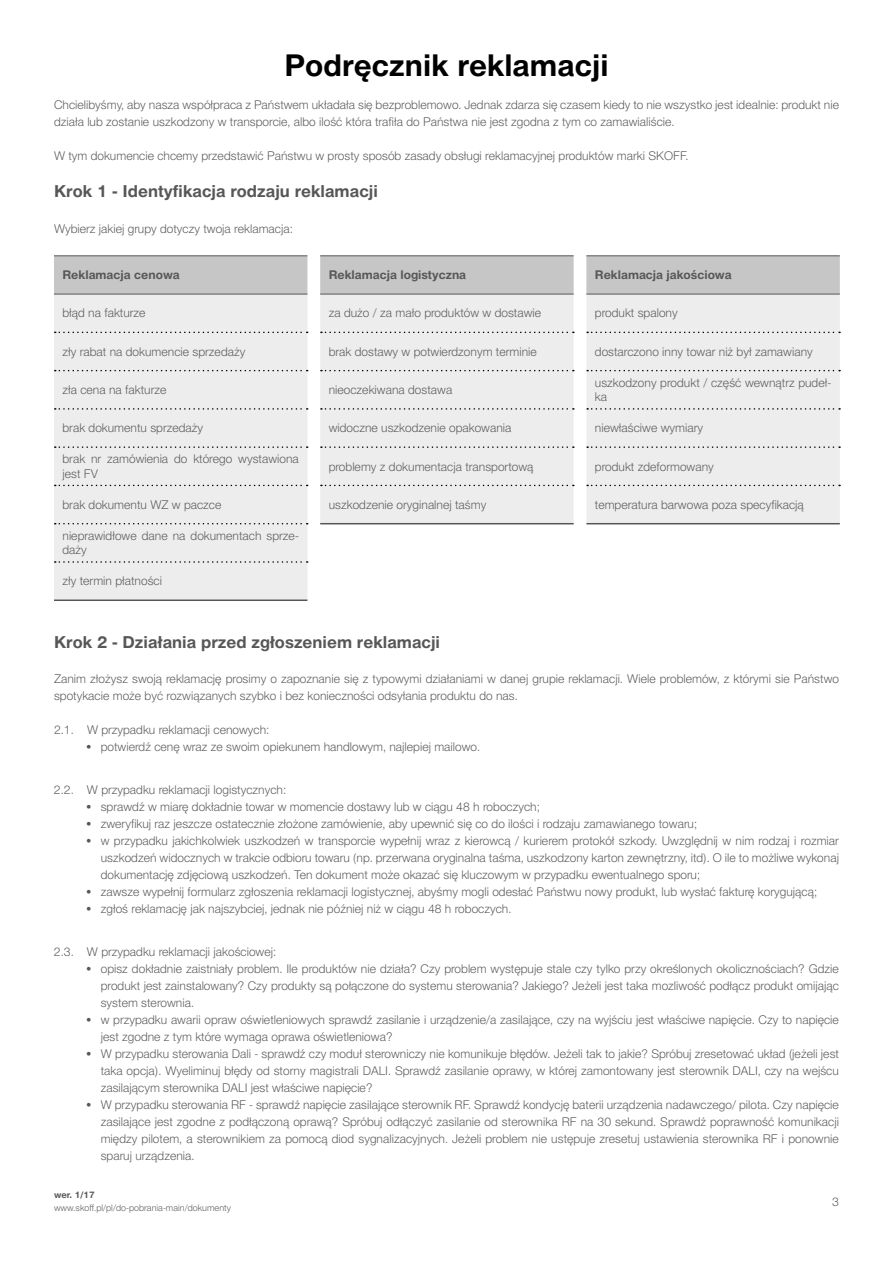
<style>
.page{position:relative;width:893px;height:1263px;background:#fff}
.page>*{position:absolute;margin:0;border:0;box-sizing:border-box;transform-origin:0 0}
.t1{font:700 30px "Switzer CEFN";color:#000}
.t2{font:700 16.5px "Switzer CEFN";color:#575756}
.t3{font:12px/17px "Switzer CEFN Light";color:#575756}
.t4{font:700 12px "Switzer CEFN";color:#575756}
.t5{font:9px "Switzer CEFN Light";color:#575756}
.t6{font:700 9px "Switzer CEFN";color:#575756}
</style>
<div class="page">
<div style="left:54px;top:256px;width:786px;height:38px;background:#c6c6c6"></div>
<svg style="left:54px;top:294px;width:786px;height:306px;fill:#ededed"></svg>
<svg style="left:55px;top:332px;width:253px;height:1px"></svg>
<svg style="left:321px;top:332px;width:253px;height:1px"></svg>
<svg style="left:587px;top:332px;width:253px;height:1px"></svg>
<svg style="left:55px;top:370px;width:253px;height:1px"></svg>
<svg style="left:321px;top:370px;width:253px;height:1px"></svg>
<svg style="left:587px;top:370px;width:253px;height:1px"></svg>
<svg style="left:55px;top:408px;width:253px;height:2px"></svg>
<svg style="left:321px;top:408px;width:253px;height:2px"></svg>
<svg style="left:587px;top:408px;width:253px;height:2px"></svg>
<svg style="left:55px;top:446px;width:253px;height:2px"></svg>
<svg style="left:321px;top:446px;width:253px;height:2px"></svg>
<svg style="left:587px;top:446px;width:253px;height:2px"></svg>
<svg style="left:55px;top:485px;width:253px;height:1px"></svg>
<svg style="left:321px;top:485px;width:253px;height:1px"></svg>
<svg style="left:587px;top:485px;width:253px;height:1px"></svg>
<svg style="left:55px;top:523px;width:253px;height:1px"></svg>
<svg style="left:55px;top:561px;width:253px;height:2px"></svg>
<hr style="left:54px;top:256px;width:253px;height:1px;background:#575756">
<hr style="left:54px;top:294px;width:253px;height:1px;background:#575756">
<hr style="left:320px;top:256px;width:254px;height:1px;background:#575756">
<hr style="left:320px;top:294px;width:254px;height:1px;background:#575756">
<hr style="left:586px;top:256px;width:254px;height:1px;background:#575756">
<hr style="left:586px;top:294px;width:254px;height:1px;background:#575756">
<hr style="left:54px;top:599px;width:253px;height:2px;background:#575756">
<hr style="left:320px;top:523px;width:254px;height:1px;background:#575756">
<hr style="left:586px;top:523px;width:254px;height:1px;background:#575756">
<h1 class="t1" style="left:284px;top:46px;width:326px">Podręcznik reklamacji</h1>
<p class="t3" style="left:54px;top:97px;width:787px">Chcielibyśmy, aby nasza współpraca z Państwem układała się bezproblemowo. Jednak zdarza się czasem kiedy to nie wszystko jest idealnie: produkt nie działa lub zostanie uszkodzony w transporcie, albo ilość która trafiła do Państwa nie jest zgodna z tym co zamawialiście.</p>
<p class="t3" style="left:54px;top:148px;width:636px">W tym dokumencie chcemy przedstawić Państwu w prosty sposób zasady obsługi reklamacyjnej produktów marki SKOFF.</p>
<h2 class="t2" style="left:54px;top:181px;width:325px">Krok 1 - Identyfikacja rodzaju reklamacji</h2>
<p class="t3" style="left:54px;top:220px;width:240px">Wybierz jakiej grupy dotyczy twoja reklamacja:</p>
<p class="t4" style="left:63px;top:268px;width:119px">Reklamacja cenowa</p>
<p class="t4" style="left:329px;top:268px;width:139px">Reklamacja logistyczna</p>
<p class="t4" style="left:595px;top:268px;width:138px">Reklamacja jakościowa</p>
<p class="t3" style="left:63px;top:305px;width:85px">błąd na fakturze</p>
<p class="t3" style="left:329px;top:305px;width:214px">za dużo / za mało produktów w dostawie</p>
<p class="t3" style="left:595px;top:305px;width:84px">produkt spalony</p>
<p class="t3" style="left:63px;top:343px;width:184px">zły rabat na dokumencie sprzedaży</p>
<p class="t3" style="left:329px;top:343px;width:210px">brak dostawy w potwierdzonym terminie</p>
<p class="t3" style="left:595px;top:343px;width:219px">dostarczono inny towar niż był zamawiany</p>
<p class="t3" style="left:63px;top:381px;width:105px">zła cena na fakturze</p>
<p class="t3" style="left:329px;top:381px;width:125px">nieoczekiwana dostawa</p>
<p class="t3" style="left:595px;top:376px;width:238px;line-height:14.4px">uszkodzony produkt / część wewnątrz pudeł&shy;ka</p>
<p class="t3" style="left:63px;top:420px;width:142px">brak dokumentu sprzedaży</p>
<p class="t3" style="left:329px;top:420px;width:184px">widoczne uszkodzenie opakowania</p>
<p class="t3" style="left:595px;top:420px;width:110px">niewłaściwe wymiary</p>
<p class="t3" style="left:63px;top:452px;width:238px;line-height:14.4px">brak nr zamówienia do którego wystawiona jest FV</p>
<p class="t3" style="left:329px;top:458px;width:206px">problemy z dokumentacja transportową</p>
<p class="t3" style="left:595px;top:458px;width:120px">produkt zdeformowany</p>
<p class="t3" style="left:63px;top:496px;width:160px">brak dokumentu WZ w paczce</p>
<p class="t3" style="left:329px;top:496px;width:159px">uszkodzenie oryginalnej taśmy</p>
<p class="t3" style="left:595px;top:496px;width:211px">temperatura barwowa poza specyfikacją</p>
<p class="t3" style="left:63px;top:529px;width:238px;line-height:14.4px">nieprawidłowe dane na dokumentach sprze&shy;daży</p>
<p class="t3" style="left:63px;top:573px;width:101px">zły termin płatności</p>
<h2 class="t2" style="left:54px;top:632px;width:388px">Krok 2 - Działania przed zgłoszeniem reklamacji</h2>
<p class="t3" style="left:54px;top:671px;width:786px">Zanim złożysz swoją reklamację prosimy o zapoznanie się z typowymi działaniami w danej grupie reklamacji. Wiele problemów, z którymi sie Państwo spotykacie może być rozwiązanych szybko i bez konieczności odsyłania produktu do nas.</p>
<p class="t3" style="left:54px;top:722px;width:217px">2.1. W przypadku reklamacji cenowych:</p>
<p class="t3" style="left:86px;top:739px;width:396px">• potwierdź cenę wraz ze swoim opiekunem handlowym, najlepiej mailowo.</p>
<p class="t3" style="left:54px;top:781px;width:234px">2.2. W przypadku reklamacji logistycznych:</p>
<p class="t3" style="left:86px;top:798px;width:455px">• sprawdź w miarę dokładnie towar w momencie dostawy lub w ciągu 48 h roboczych;</p>
<p class="t3" style="left:86px;top:815px;width:613px">• zweryfikuj raz jeszcze ostatecznie złożone zamówienie, aby upewnić się co do ilości i rodzaju zamawianego towaru;</p>
<p class="t3" style="left:101px;top:832px;width:740px;text-align:justify;text-indent:-15px">• w przypadku jakichkolwiek uszkodzeń w transporcie wypełnij wraz z kierowcą / kurierem protokół szkody. Uwzględnij w nim rodzaj i rozmiar uszkodzeń widocznych w trakcie odbioru towaru (np. przerwana oryginalna taśma, uszkodzony karton zewnętrzny, itd). O ile to możliwe wykonaj dokumentację zdjęciową uszkodzeń. Ten dokument może okazać się kluczowym w przypadku ewentualnego sporu;</p>
<p class="t3" style="left:86px;top:883px;width:733px">• zawsze wypełnij formularz zgłoszenia reklamacji logistycznej, abyśmy mogli odesłać Państwu nowy produkt, lub wysłać fakturę korygującą;</p>
<p class="t3" style="left:86px;top:900px;width:427px">• zgłoś reklamację jak najszybciej, jednak nie później niż w ciągu 48 h roboczych.</p>
<p class="t3" style="left:54px;top:943px;width:224px">2.3. W przypadku reklamacji jakościowej:</p>
<p class="t3" style="left:101px;top:960px;width:740px;text-align:justify;text-indent:-15px">• opisz dokładnie zaistniały problem. Ile produktów nie działa? Czy problem występuje stale czy tylko przy określonych okolicznościach? Gdzie produkt jest zainstalowany? Czy produkty są połączone do systemu sterowania? Jakiego? Jeżeli jest taka mozliwość podłącz produkt omijając system sterownia.</p>
<p class="t3" style="left:101px;top:1011px;width:740px;text-indent:-15px">• w przypadku awarii opraw oświetleniowych sprawdź zasilanie i urządzenie/a zasilające, czy na wyjściu jest właściwe napięcie. Czy to napięcie jest zgodne z tym które wymaga oprawa oświetleniowa?</p>
<p class="t3" style="left:101px;top:1045px;width:740px;text-align:justify;text-indent:-15px">• W przypadku sterowania Dali - sprawdź czy moduł sterowniczy nie komunikuje błędów. Jeżeli tak to jakie? Spróbuj zresetować układ (jeżeli jest taka opcja). Wyeliminuj błędy od storny magistrali DALI. Sprawdź zasilanie oprawy, w której zamontowany jest sterownik DALI, czy na wejścu zasilającym sterownika DALI jest właściwe napięcie?</p>
<p class="t3" style="left:101px;top:1096px;width:740px;text-align:justify;text-indent:-15px">• W przypadku sterowania RF - sprawdź napięcie zasilające sterownik RF. Sprawdź kondycję baterii urządzenia nadawczego/ pilota. Czy napięcie zasilające jest zgodne z podłączoną oprawą? Spróbuj odłączyć zasilanie od sterownika RF na 30 sekund. Sprawdź poprawność komunikacji między pilotem, a sterownikiem za pomocą diod sygnalizacyjnych. Jeżeli problem nie ustępuje zresetuj ustawienia sterownika RF i ponownie sparuj urządzenia.</p>
<p class="t6" style="left:54px;top:1189px;width:42px">wer. 1/17</p>
<p class="t5" style="left:54px;top:1202px;width:179px">www.skoff.pl/pl/do-pobrania-main/dokumenty</p>
<p class="t3" style="left:832px;top:1194px;width:8px">3</p>
</div>
